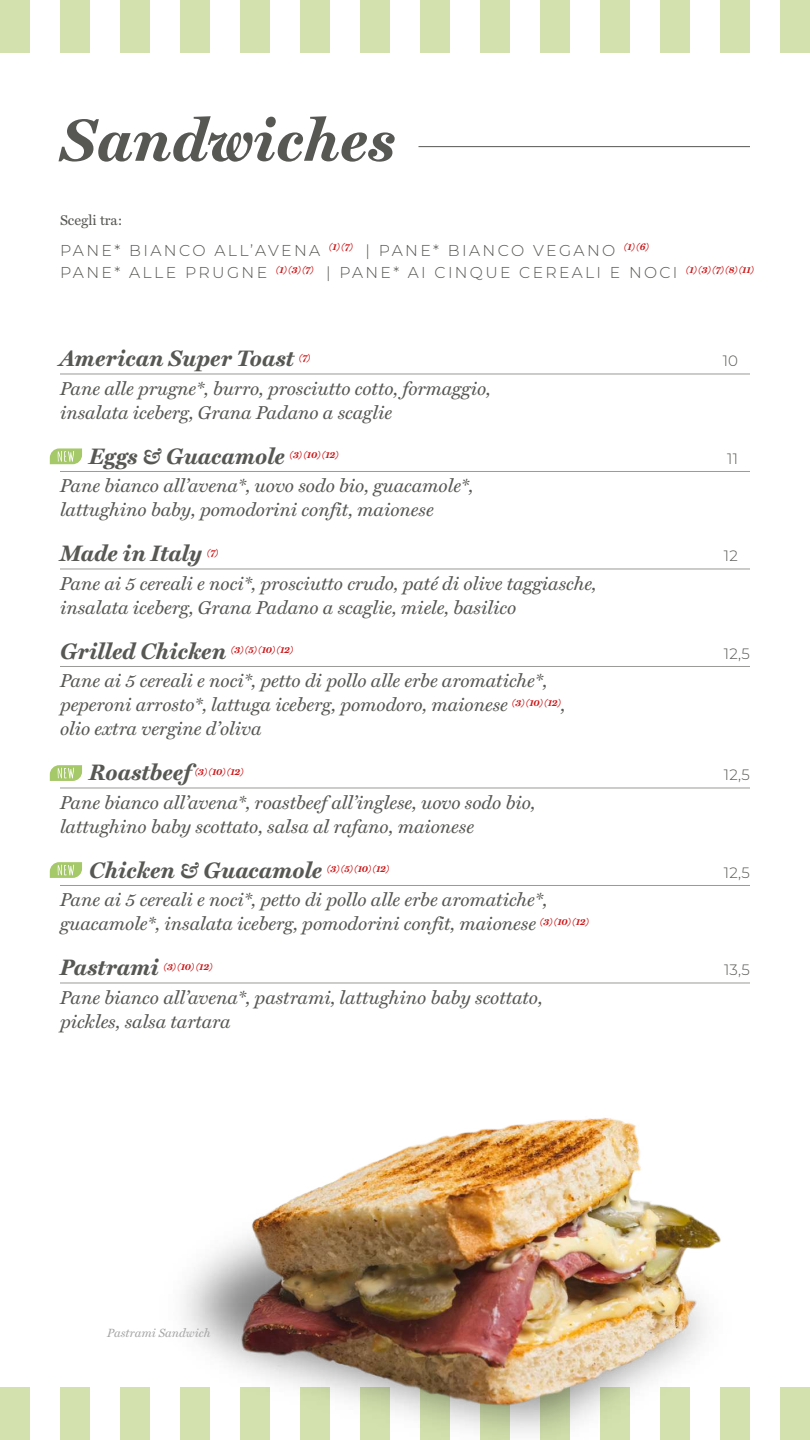
<style>
.page{position:relative;width:810px;height:1440px;background:#fff}
.page>*{position:absolute;margin:0;border:0;box-sizing:border-box;transform-origin:0 0}
.t1{font:italic 700 60px "Miller Text";letter-spacing:.01em;color:#575754}
.t2{font:italic 700 22.5px "Miller Text";letter-spacing:.005em;color:#575754}
.t3{font:italic 18.75px/24px "Miller Text";color:#575754}
.t4{font:300 15.75px/22.5px "Montserrat";letter-spacing:.15em;color:#575754}
.t5{font:300 15px "Montserrat";letter-spacing:.02em;color:#575754}
.t6{font:14.25px "Miller Text";color:#575754}
.t7{font:italic 12px "Miller Text";color:#a6a6a6}
.t8{font:italic 700 9.6px "Miller Text";letter-spacing:-.02em;color:#cd1719}
</style>
<div class="page">
<div style="left:0;top:0;width:30px;height:52px;background:#d2e1ad"></div>
<div style="left:60px;top:0;width:30px;height:52px;background:#d2e1ad"></div>
<div style="left:120px;top:0;width:30px;height:52px;background:#d2e1ad"></div>
<div style="left:180px;top:0;width:30px;height:52px;background:#d2e1ad"></div>
<div style="left:240px;top:0;width:30px;height:52px;background:#d2e1ad"></div>
<div style="left:300px;top:0;width:30px;height:52px;background:#d2e1ad"></div>
<div style="left:360px;top:0;width:30px;height:52px;background:#d2e1ad"></div>
<div style="left:420px;top:0;width:30px;height:52px;background:#d2e1ad"></div>
<div style="left:480px;top:0;width:30px;height:52px;background:#d2e1ad"></div>
<div style="left:540px;top:0;width:30px;height:52px;background:#d2e1ad"></div>
<div style="left:600px;top:0;width:30px;height:52px;background:#d2e1ad"></div>
<div style="left:660px;top:0;width:30px;height:52px;background:#d2e1ad"></div>
<div style="left:720px;top:0;width:30px;height:52px;background:#d2e1ad"></div>
<div style="left:780px;top:0;width:30px;height:52px;background:#d2e1ad"></div>
<div style="left:0;top:1388px;width:30px;height:52px;background:#d2e1ad"></div>
<div style="left:60px;top:1388px;width:30px;height:52px;background:#d2e1ad"></div>
<div style="left:120px;top:1388px;width:30px;height:52px;background:#d2e1ad"></div>
<div style="left:180px;top:1388px;width:30px;height:52px;background:#d2e1ad"></div>
<div style="left:240px;top:1388px;width:30px;height:52px;background:#d2e1ad"></div>
<div style="left:300px;top:1388px;width:30px;height:52px;background:#d2e1ad"></div>
<div style="left:360px;top:1388px;width:30px;height:52px;background:#d2e1ad"></div>
<div style="left:420px;top:1388px;width:30px;height:52px;background:#d2e1ad"></div>
<div style="left:480px;top:1388px;width:30px;height:52px;background:#d2e1ad"></div>
<div style="left:540px;top:1388px;width:30px;height:52px;background:#d2e1ad"></div>
<div style="left:600px;top:1388px;width:30px;height:52px;background:#d2e1ad"></div>
<div style="left:660px;top:1388px;width:30px;height:52px;background:#d2e1ad"></div>
<div style="left:720px;top:1388px;width:30px;height:52px;background:#d2e1ad"></div>
<div style="left:780px;top:1388px;width:30px;height:52px;background:#d2e1ad"></div>
<hr style="left:60px;top:374px;width:690px;height:1px;background:#9a9a98">
<hr style="left:60px;top:471px;width:690px;height:1px;background:#9a9a98">
<hr style="left:60px;top:569px;width:690px;height:1px;background:#9a9a98">
<hr style="left:60px;top:666px;width:690px;height:1px;background:#9a9a98">
<hr style="left:60px;top:788px;width:690px;height:1px;background:#9a9a98">
<hr style="left:60px;top:885px;width:690px;height:1px;background:#9a9a98">
<hr style="left:60px;top:983px;width:690px;height:1px;background:#9a9a98">
<hr style="left:418px;top:146px;width:332px;height:1px;background:#575754">
<svg style="left:50px;top:448px;width:32px;height:16px"></svg>
<svg style="left:50px;top:862px;width:32px;height:16px"></svg>
<svg style="left:50px;top:765px;width:32px;height:16px"></svg>
<img style="left:180px;top:1117px;width:551px;height:316px">
<h1 class="t1" style="left:60px;top:104px;width:336px">Sandwiches</h1>
<p class="t6" style="left:60px;top:212px;width:64px">Scegli tra:</p>
<p class="t4" style="left:60px;top:239px;width:695px">PANE* BIANCO ALL’AVENA <sup>(1)</sup> <sup>(7)</sup> | PANE* BIANCO VEGANO <sup>(1)</sup> <sup>(6)<br></sup>PANE* ALLE PRUGNE <sup>(1)</sup> <sup>(3)</sup> <sup>(7)</sup> | PANE* AI CINQUE CEREALI E NOCI <sup>(1)</sup> <sup>(3)</sup> <sup>(7)</sup> <sup>(8)</sup> <sup>(11)</sup></p>
<p class="t2" style="left:60px;top:345px;width:236px">American Super Toast</p>
<p class="t8" style="left:299px;top:352px;width:13px">(7)</p>
<p class="t5" style="left:723px;top:351px;width:17px">10</p>
<p class="t3" style="left:60px;top:376px;width:432px">Pane alle prugne*, burro, prosciutto cotto, formaggio, insalata iceberg, Grana Padano a scaglie</p>
<p class="t2" style="left:89px;top:443px;width:197px">Eggs &amp; Guacamole</p>
<p class="t8" style="left:290px;top:449px;width:50px">(3) (10) (12)</p>
<p class="t5" style="left:727px;top:448px;width:12px">11</p>
<p class="t3" style="left:60px;top:474px;width:415px">Pane bianco all’avena*, uovo sodo bio, guacamole*, lattughino baby, pomodorini confit, maionese</p>
<p class="t2" style="left:60px;top:540px;width:144px">Made in Italy</p>
<p class="t8" style="left:207px;top:547px;width:13px">(7)</p>
<p class="t5" style="left:724px;top:546px;width:16px">12</p>
<p class="t3" style="left:60px;top:571px;width:538px">Pane ai 5 cereali e noci*, prosciutto crudo, paté di olive taggiasche, insalata iceberg, Grana Padano a scaglie, miele, basilico</p>
<p class="t2" style="left:60px;top:638px;width:168px">Grilled Chicken</p>
<p class="t8" style="left:231px;top:644px;width:64px">(3) (5) (10) (12)</p>
<p class="t5" style="left:724px;top:643px;width:28px">12,5</p>
<p class="t3" style="left:60px;top:669px;width:507px">Pane ai 5 cereali e noci*, petto di pollo alle erbe aromatiche*, peperoni arrosto*, lattuga iceberg, pomodoro, maionese <sup>(3)</sup> <sup>(10)</sup> <sup>(12)</sup>, olio extra vergine d’oliva</p>
<p class="t2" style="left:89px;top:759px;width:103px">Roastbeef</p>
<p class="t8" style="left:195px;top:766px;width:50px">(3) (10) (12)</p>
<p class="t5" style="left:724px;top:765px;width:28px">12,5</p>
<p class="t3" style="left:60px;top:790px;width:477px">Pane bianco all’avena*, roastbeef all’inglese, uovo sodo bio, lattughino baby scottato, salsa al rafano, maionese</p>
<p class="t2" style="left:89px;top:856px;width:235px">Chicken &amp; Guacamole</p>
<p class="t8" style="left:327px;top:863px;width:64px">(3) (5) (10) (12)</p>
<p class="t5" style="left:724px;top:862px;width:28px">12,5</p>
<p class="t3" style="left:60px;top:888px;width:531px">Pane ai 5 cereali e noci*, petto di pollo alle erbe aromatiche*, guacamole*, insalata iceberg, pomodorini confit, maionese <sup>(3)</sup> <sup>(10)</sup> <sup>(12)</sup></p>
<p class="t2" style="left:60px;top:954px;width:100px">Pastrami</p>
<p class="t8" style="left:164px;top:961px;width:50px">(3) (10) (12)</p>
<p class="t5" style="left:724px;top:960px;width:27px">13,5</p>
<p class="t3" style="left:60px;top:985px;width:484px">Pane bianco all’avena*, pastrami, lattughino baby scottato, pickles, salsa tartara</p>
<p class="t7" style="left:107px;top:1326px;width:105px">Pastrami Sandwich</p>
</div>
